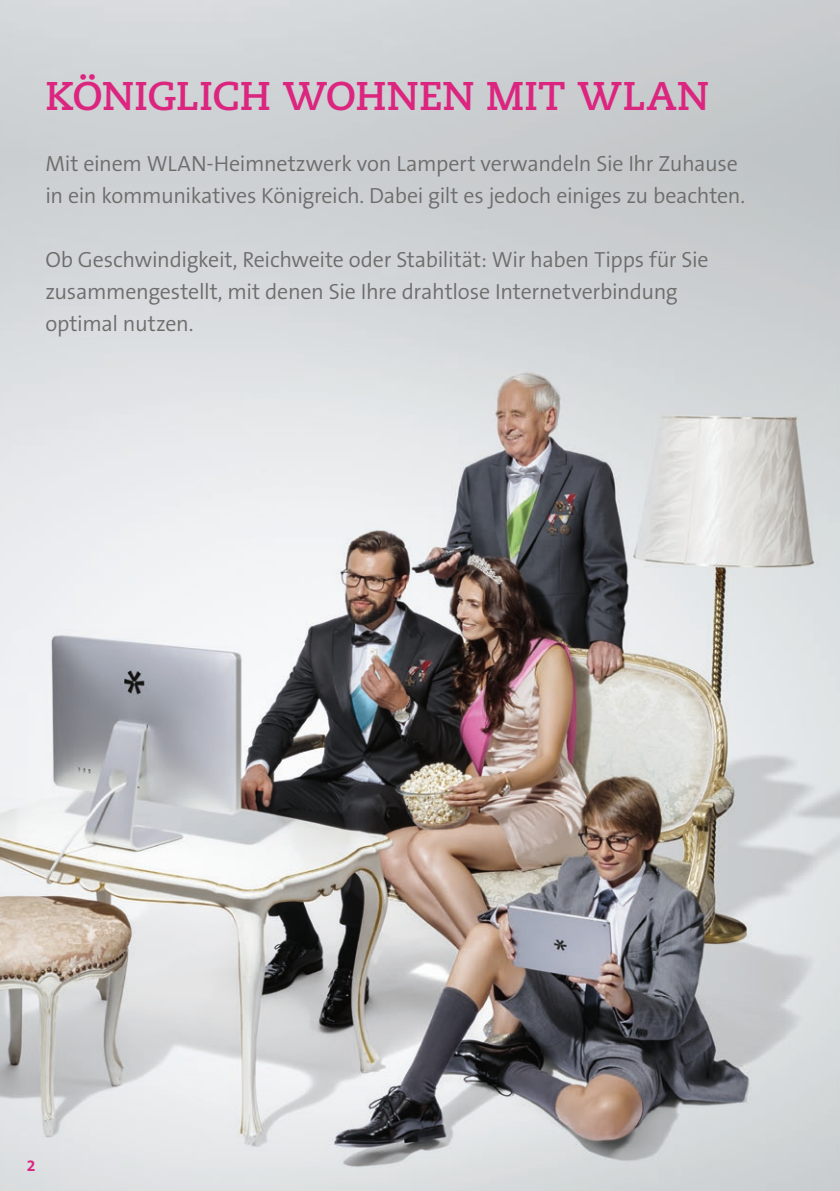
<style>
.page{position:relative;width:840px;height:1191px;background:#fff}
.page>*{position:absolute;margin:0;border:0;box-sizing:border-box;transform-origin:0 0}
.t1{font:700 40px "Caecilia LT Std";letter-spacing:-.005em;color:#db257f}
.t2{font:300 22px/32px "The Sans B4";letter-spacing:-.015em;color:#6d6d6c}
.t3{font:700 16px "The Sans B7";color:#db257f}
</style>
<div class="page">
<img style="left:0;top:155px;width:839px;height:1036px">
<h1 class="t1" style="left:45px;top:73px;width:664px">KÖNIGLICH WOHNEN MIT WLAN</h1>
<p class="t2" style="left:45px;top:148px;width:701px">Mit einem WLAN-Heimnetzwerk von Lampert verwandeln Sie Ihr Zuhause in ein kommunikatives Königreich. Dabei gilt es jedoch einiges zu beachten.</p>
<p class="t2" style="left:45px;top:244px;width:664px">Ob Geschwindigkeit, Reichweite oder Stabilität: Wir haben Tipps für Sie zusammengestellt, mit denen Sie Ihre drahtlose Internetverbindung optimal nutzen.</p>
<p class="t3" style="left:27px;top:1156px;width:10px">2</p>
</div>
